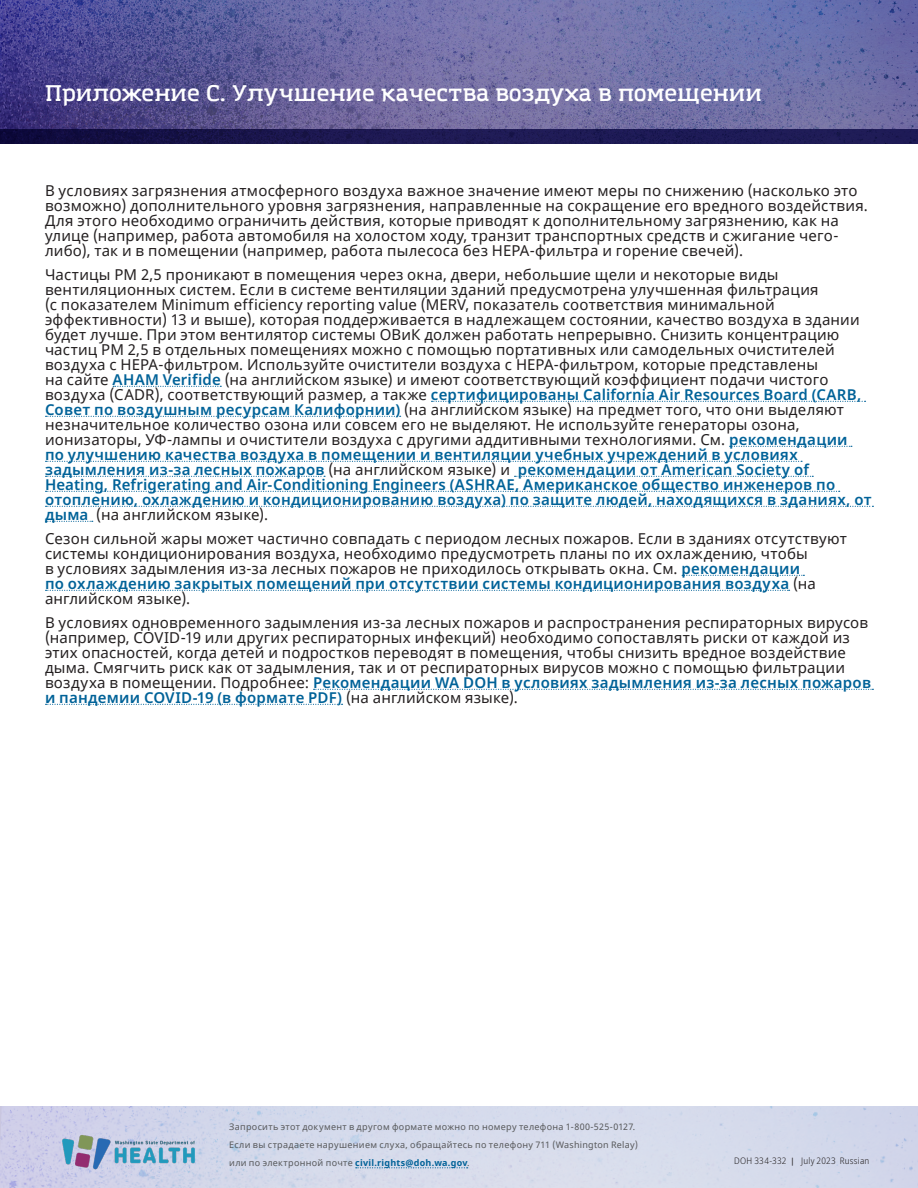
<style>
.page{position:relative;width:918px;height:1188px;background:#fff}
.page>*{position:absolute;margin:0;border:0;box-sizing:border-box;transform-origin:0 0}
.t1{font:600 22.5px "Amazing Grotesk";color:#fff}
.t2{font:15px/15px "Noto Sans";letter-spacing:.015em;color:#231f20}
.t3{font:9px/18px "Noto Sans";letter-spacing:.035em;color:#57585a}
.t4{font:300 semi-condensed 9px "Noto Sans";letter-spacing:.025em;color:#231f20}
.s1{font-weight:600;color:#016298}
.s2{font-weight:700;color:#016298}
.s3{font-family:"Calibri";font-weight:400;font-stretch:normal}
</style>
<div class="page">
<img style="left:0;top:0;width:918px;height:129px">
<svg style="left:0;top:129px;width:918px;height:15px;fill:#1c1952"></svg>
<img style="left:0;top:1107px;width:918px;height:81px">
<img style="left:59px;top:1131px;width:139px;height:41px">
<svg style="left:356px;top:1167px;width:112px;height:1px"></svg>
<svg style="left:113px;top:386px;width:108px;height:1px"></svg>
<svg style="left:432px;top:401px;width:434px;height:1px"></svg>
<svg style="left:46px;top:416px;width:355px;height:1px"></svg>
<svg style="left:730px;top:446px;width:122px;height:1px"></svg>
<svg style="left:46px;top:461px;width:756px;height:1px"></svg>
<svg style="left:46px;top:476px;width:279px;height:1px"></svg>
<svg style="left:515px;top:476px;width:298px;height:1px"></svg>
<svg style="left:46px;top:491px;width:794px;height:1px"></svg>
<svg style="left:46px;top:506px;width:827px;height:1px"></svg>
<svg style="left:46px;top:521px;width:47px;height:1px"></svg>
<svg style="left:682px;top:575px;width:122px;height:1px"></svg>
<svg style="left:46px;top:590px;width:744px;height:1px"></svg>
<svg style="left:314px;top:689px;width:559px;height:1px"></svg>
<svg style="left:46px;top:704px;width:297px;height:1px"></svg>
<h1 class="t1" style="left:45px;top:79px;width:719px">Приложение C. Улучшение качества воздуха в помещении</h1>
<p class="t2" style="left:45px;top:183px;width:824px">В условиях загрязнения атмосферного воздуха важное значение имеют меры по снижению (насколько это возможно) дополнительного уровня загрязнения, направленные на сокращение его вредного воздействия.<br>Для этого необходимо ограничить действия, которые приводят к дополнительному загрязнению, как на улице (например, работа автомобиля на холостом ходу, транзит транспортных средств и сжигание чего&shy;либо), так и в помещении (например, работа пылесоса без HEPA-фильтра и горение свечей).</p>
<p class="t2" style="left:45px;top:267px;width:828px">Частицы PM 2,5 проникают в помещения через окна, двери, небольшие щели и некоторые виды вентиляционных систем. Если в системе вентиляции зданий предусмотрена улучшенная фильтрация<br>(с показателем Minimum efficiency reporting value (MERV, показатель соответствия минимальной эффективности) 13 и выше), которая поддерживается в надлежащем состоянии, качество воздуха в здании будет лучше. При этом вентилятор системы ОВиК должен работать непрерывно. Снизить концентрацию частиц PM 2,5 в отдельных помещениях можно с помощью портативных или самодельных очистителей воздуха с HEPA-фильтром. Используйте очистители воздуха с HEPA-фильтром, которые представлены<br>на сайте <span class="s1">AHAM Verifide</span> (на английском языке) и имеют соответствующий коэффициент подачи чистого воздуха (CADR), соответствующий размер, а также <span class="s1">сертифицированы California Air Resources Board (CARB, Совет по воздушным ресурсам Калифорнии)</span> (на английском языке) на предмет того, что они выделяют незначительное количество озона или совсем его не выделяют. Не используйте генераторы озона, ионизаторы, УФ-лампы и очистители воздуха с другими аддитивными технологиями. См. <span class="s1">рекомендации<br>по улучшению качества воздуха в помещении и вентиляции учебных учреждений в условиях задымления из-за лесных пожаров</span> (на английском языке) и <span class="s1">рекомендации от American Society of Heating, Refrigerating and Air-Conditioning Engineers (ASHRAE, Американское общество инженеров по отоплению, охлаждению и кондиционированию воздуха) по защите людей, находящихся в зданиях, от дыма</span> (на английском языке).</p>
<p class="t2" style="left:45px;top:531px;width:804px">Сезон сильной жары может частично совпадать с периодом лесных пожаров. Если в зданиях отсутствуют системы кондиционирования воздуха, необходимо предусмотреть планы по их охлаждению, чтобы<br>в условиях задымления из-за лесных пожаров не приходилось открывать окна. См. <span class="s1">рекомендации<br>по охлаждению закрытых помещений при отсутствии системы кондиционирования воздуха</span> (на английском языке).</p>
<p class="t2" style="left:45px;top:615px;width:828px">В условиях одновременного задымления из-за лесных пожаров и распространения респираторных вирусов (например, COVID-19 или других респираторных инфекций) необходимо сопоставлять риски от каждой из этих опасностей, когда детей и подростков переводят в помещения, чтобы снизить вредное воздействие дыма. Смягчить риск как от задымления, так и от респираторных вирусов можно с помощью фильтрации воздуха в помещении. Подробнее: <span class="s1">Рекомендации WA DOH в условиях задымления из-за лесных пожаров и пандемии COVID-19 (в формате PDF)</span> (на английском языке).</p>
<p class="t3" style="left:229px;top:1118px;width:410px">Запросить этот документ в другом формате можно по номеру телефона 1-800-525-0127.<br>Если вы страдаете нарушением слуха, обращайтесь по телефону 711 (Washington Relay) или по электронной почте <span class="s2">civil.rights@doh.wa.gov</span>.</p>
<p class="t4" style="left:734px;top:1154px;width:137px">DOH 334-332 <span class="s3">|</span> July 2023 Russian</p>
</div>
